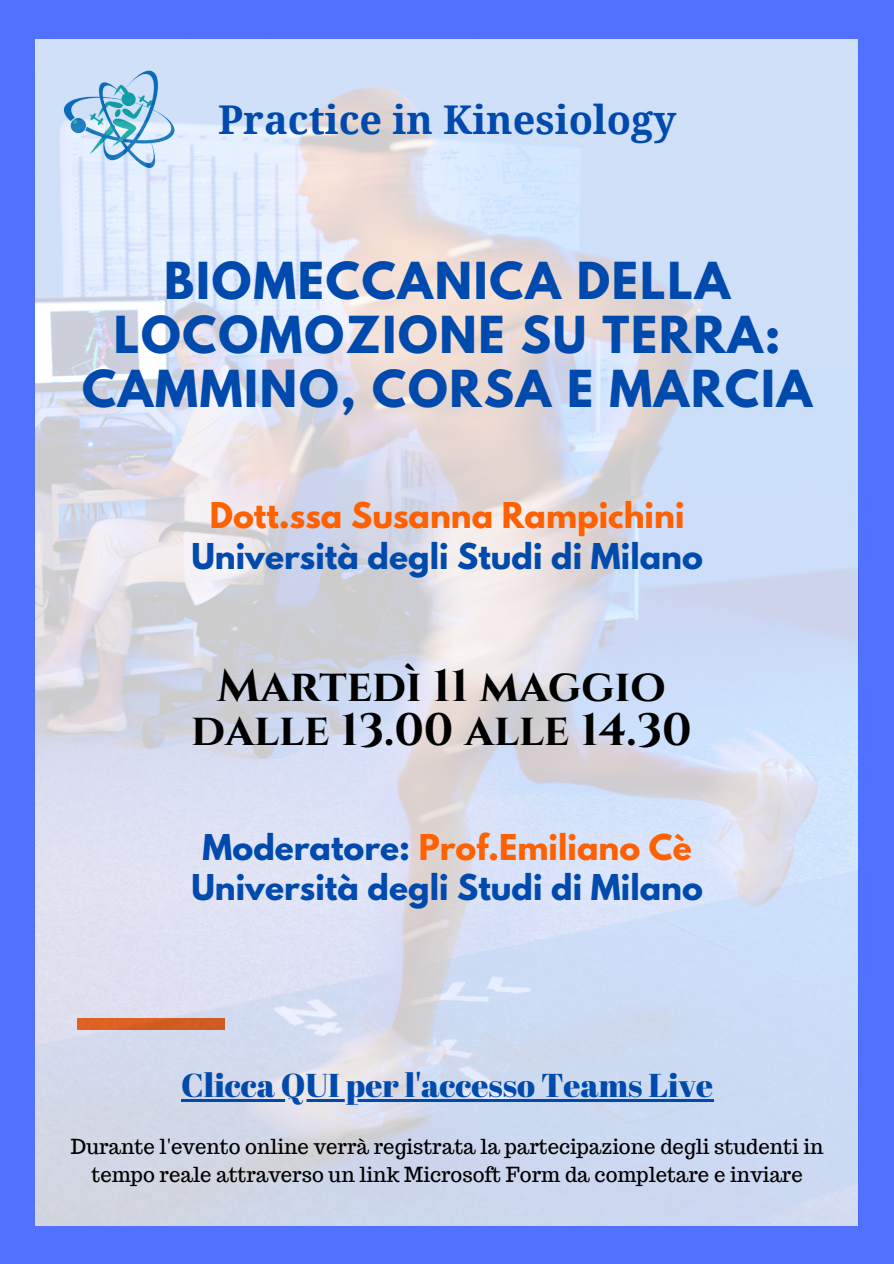
<style>
.page{position:relative;width:894px;height:1264px;background:#fff}
.page>*{position:absolute;margin:0;border:0;box-sizing:border-box;transform-origin:0 0}
.t1{font:700 45.3px "Cinzel";color:#000}
.t2{font:700 45.15px/54px "League Spartan";letter-spacing:.04em;color:#004aad;text-align:center}
.t3{font:700 39.6px "Noto Serif";color:#004aad}
.t4{font:33px "Abril Fatface";color:#004aad}
.t5{font:700 31.5px "League Spartan";color:#004aad}
.t6{font:700 31.5px "League Spartan";color:#ff6100}
.t7{font:20.25px/28.2px "Trocchi";color:#000;text-align:center}
.s1{color:#004aad}
</style>
<div class="page">
<div style="left:0;top:0;width:893px;height:1263px;background:#5271ff"></div>
<img style="left:36px;top:39px;width:822px;height:1186px">
<hr style="left:181px;top:1098px;width:532px;height:3px;background:#004aad">
<p class="t3" style="left:218px;top:92px;width:460px">Practice in Kinesiology</p>
<p class="t2" style="left:82px;top:259px;width:731px">BIOMECCANICA DELLA<br>LOCOMOZIONE SU TERRA:<br>CAMMINO, CORSA E MARCIA</p>
<p class="t6" style="left:210px;top:500px;width:476px">Dott.ssa Susanna Rampichini</p>
<p class="t5" style="left:191px;top:540px;width:513px">Università degli Studi di Milano</p>
<p class="t1" style="left:217px;top:657px;width:450px">Martedì 11 maggio</p>
<p class="t1" style="left:191px;top:701px;width:502px">dalle 13.00 alle 14.30</p>
<p class="t6" style="left:202px;top:831px;width:490px"><span class="s1">Moderatore:</span> Prof.Emiliano Cè</p>
<p class="t5" style="left:191px;top:871px;width:513px">Università degli Studi di Milano</p>
<p class="t4" style="left:181px;top:1062px;width:533px">Clicca QUI per l'accesso Teams Live</p>
<p class="t7" style="left:71px;top:1132px;width:754px">Durante l'evento online verrà registrata la partecipazione degli studenti in tempo reale attraverso un link Microsoft Form da completare e inviare</p>
</div>
